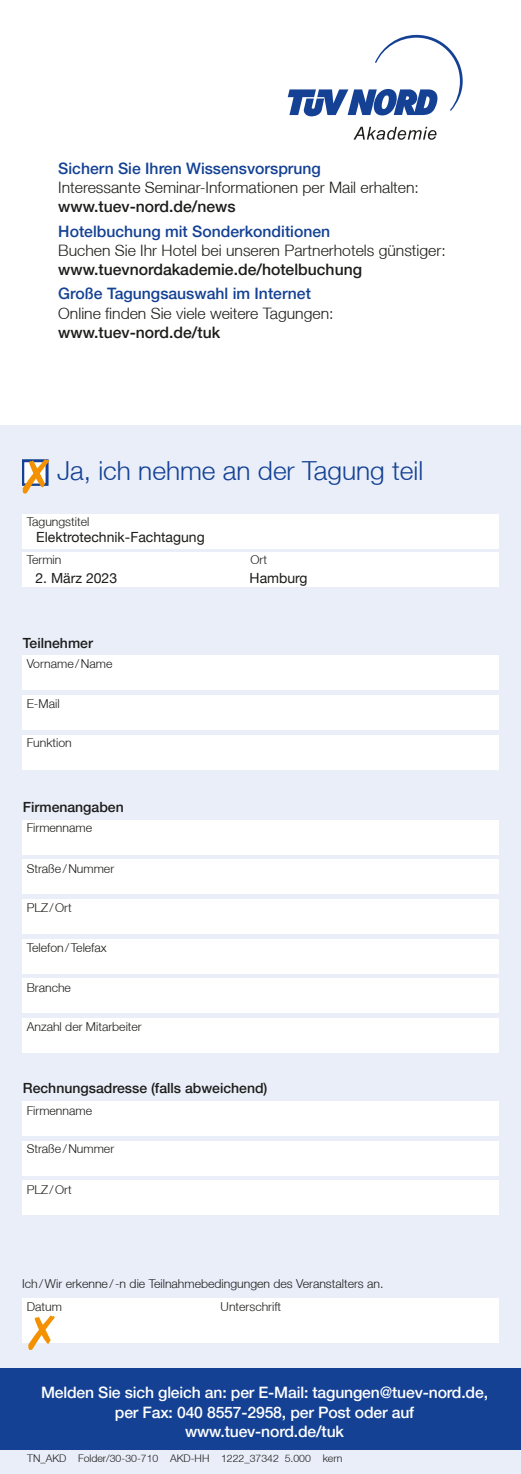
<style>
.page{position:relative;width:521px;height:1474px;background:#fff}
.page>*{position:absolute;margin:0;border:0;box-sizing:border-box;transform-origin:0 0}
.t1{font:300 26.25px "Helvetica Neue LT";color:#144194}
.t2{font:300 15.75px "Helvetica Neue LT";color:#1c1c1a}
.t3{font:500 15.75px/19.2px "Helvetica Neue LT";letter-spacing:-.01em;color:#fff;text-align:center}
.t4{font:500 15.75px "Helvetica Neue LT";color:#144194}
.t5{font:500 15.75px "Helvetica Neue LT";color:#1c1c1a}
.t6{font:500 14px "Helvetica Neue LT";color:#1c1c1a}
.t7{font:14px "Helvetica Neue LT";color:#1c1c1a}
.t8{font:300 12.25px/23.1px "Helvetica Neue LT";color:#1c1c1a}
.t9{font:300 10.5px "Helvetica Neue LT";color:#1c1c1a}
</style>
<div class="page">
<div style="left:0;top:425px;width:521px;height:1048px;background:#e9eef9"></div>
<div style="left:1px;top:1367px;width:520px;height:82px;background:#144194"></div>
<svg style="left:22px;top:459px;width:27px;height:34px"></svg>
<div style="left:22px;top:552px;width:476px;height:35px;background:#fff"></div>
<div style="left:22px;top:513px;width:476px;height:35px;background:#fff"></div>
<div style="left:22px;top:1101px;width:476px;height:35px;background:#fff"></div>
<div style="left:22px;top:1180px;width:476px;height:34px;background:#fff"></div>
<div style="left:22px;top:1140px;width:476px;height:35px;background:#fff"></div>
<div style="left:22px;top:938px;width:476px;height:35px;background:#fff"></div>
<div style="left:22px;top:859px;width:476px;height:35px;background:#fff"></div>
<div style="left:22px;top:819px;width:476px;height:35px;background:#fff"></div>
<div style="left:22px;top:899px;width:476px;height:34px;background:#fff"></div>
<div style="left:22px;top:978px;width:476px;height:35px;background:#fff"></div>
<div style="left:22px;top:1017px;width:476px;height:35px;background:#fff"></div>
<div style="left:22px;top:695px;width:476px;height:34px;background:#fff"></div>
<div style="left:22px;top:734px;width:476px;height:35px;background:#fff"></div>
<div style="left:22px;top:655px;width:476px;height:35px;background:#fff"></div>
<div style="left:22px;top:1298px;width:476px;height:44px;background:#fff"></div>
<svg style="left:28px;top:1315px;width:27px;height:34px"></svg>
<svg style="left:353px;top:127px;width:83px;height:13px"></svg>
<svg style="left:288px;top:35px;width:175px;height:81px"></svg>
<p class="t4" style="left:58px;top:159px;width:264px">Sichern Sie Ihren Wissensvorsprung</p>
<p class="t2" style="left:58px;top:178px;width:362px">Interessante Seminar-Informationen per Mail erhalten:</p>
<p class="t5" style="left:58px;top:197px;width:179px">www.tuev-nord.de/news</p>
<p class="t4" style="left:58px;top:221px;width:273px">Hotelbuchung mit Sonderkonditionen</p>
<p class="t2" style="left:58px;top:240px;width:389px">Buchen Sie Ihr Hotel bei unseren Partnerhotels günstiger:</p>
<p class="t5" style="left:58px;top:260px;width:305px">www.tuevnordakademie.de/hotelbuchung</p>
<p class="t4" style="left:58px;top:284px;width:254px">Große Tagungsauswahl im Internet</p>
<p class="t2" style="left:58px;top:303px;width:277px">Online finden Sie viele weitere Tagungen:</p>
<p class="t5" style="left:58px;top:323px;width:163px">www.tuev-nord.de/tuk</p>
<h1 class="t1" style="left:57px;top:454px;width:368px">Ja, ich nehme an der Tagung teil</h1>
<p class="t8" style="left:27px;top:509px;width:64px">Tagungstitel</p>
<p class="t8" style="left:27px;top:548px;width:36px">Termin</p>
<p class="t8" style="left:251px;top:548px;width:18px">Ort</p>
<p class="t7" style="left:36px;top:528px;width:170px">Elektrotechnik-Fachtagung</p>
<p class="t7" style="left:35px;top:570px;width:83px">2. März 2023</p>
<p class="t7" style="left:250px;top:570px;width:59px">Hamburg</p>
<p class="t6" style="left:23px;top:634px;width:72px">Teilnehmer</p>
<p class="t8" style="left:27px;top:651px;width:87px">Vorname/Name</p>
<p class="t8" style="left:27px;top:692px;width:34px">E-Mail</p>
<p class="t8" style="left:27px;top:731px;width:47px">Funktion</p>
<p class="t6" style="left:23px;top:799px;width:102px">Firmenangaben</p>
<p class="t8" style="left:27px;top:816px;width:67px">Firmenname</p>
<p class="t8" style="left:27px;top:856px;width:89px">Straße/Nummer</p>
<p class="t8" style="left:27px;top:896px;width:47px">PLZ/Ort</p>
<p class="t8" style="left:27px;top:935px;width:81px">Telefon/Telefax</p>
<p class="t8" style="left:27px;top:975px;width:46px">Branche</p>
<p class="t8" style="left:27px;top:1015px;width:117px">Anzahl der Mitarbeiter</p>
<p class="t6" style="left:23px;top:1079px;width:246px">Rechnungsadresse (falls abweichend)</p>
<p class="t8" style="left:27px;top:1098px;width:67px">Firmenname</p>
<p class="t8" style="left:27px;top:1136px;width:89px">Straße/Nummer</p>
<p class="t8" style="left:27px;top:1177px;width:47px">PLZ/Ort</p>
<p class="t8" style="left:27px;top:1271px;width:358px;text-indent:-5px">Ich/Wir erkenne/-n die Teilnahmebedingungen des Veranstalters an.<br>Datum</p>
<p class="t8" style="left:221px;top:1294px;width:62px">Unterschrift</p>
<p class="t3" style="left:41px;top:1382px;width:448px">Melden Sie sich gleich an: per E-Mail: tagungen@tuev-nord.de, per Fax: 040 8557-2958, per Post oder auf www.tuev-nord.de/tuk</p>
<p class="t9" style="left:27px;top:1451px;width:317px">TN_AKD Folder/30-30-710 AKD-HH 1222_37342 5.000 kern</p>
</div>
